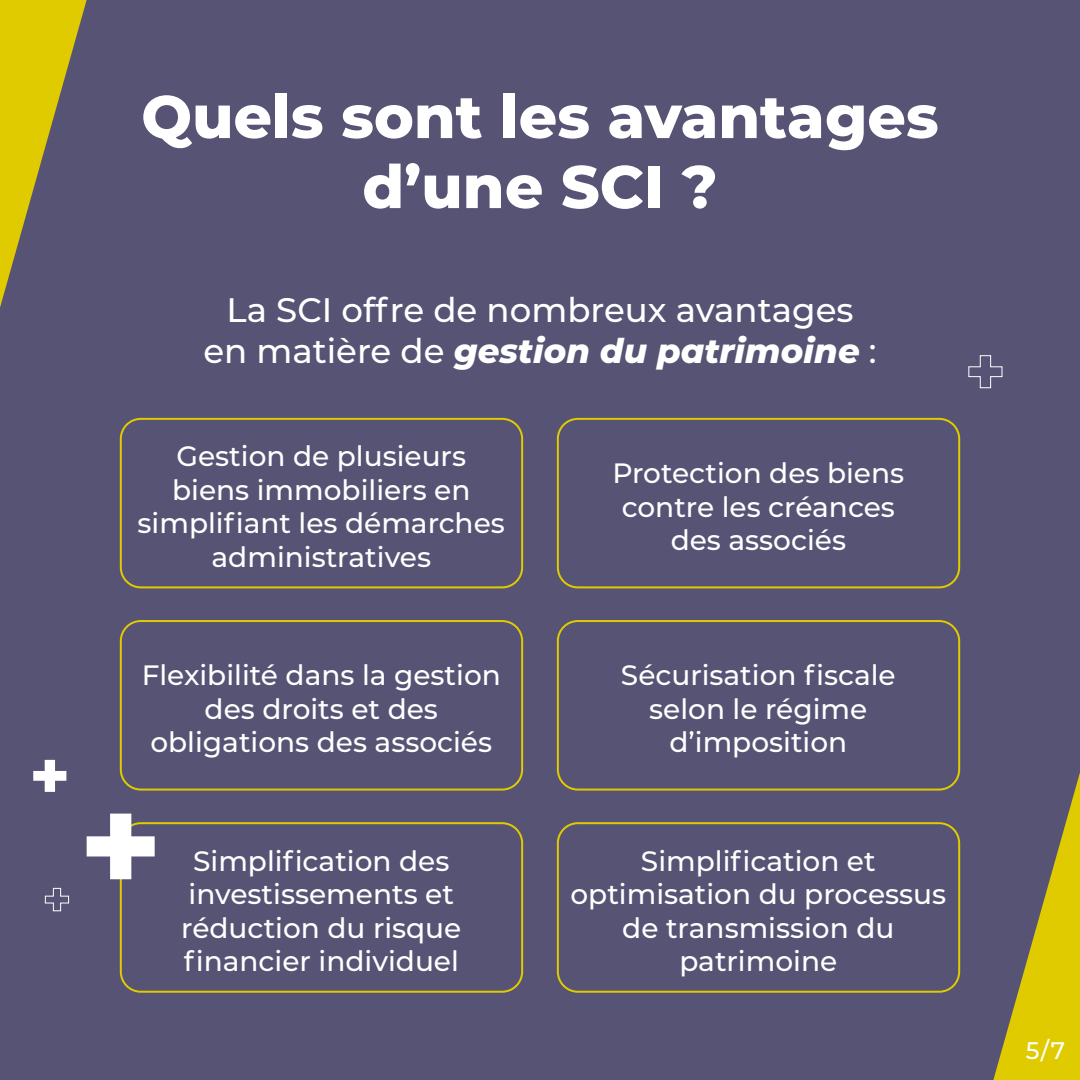
<style>
.page{position:relative;width:1080px;height:1080px;background:#565374}
.page>*{position:absolute;margin:0;border:0;box-sizing:border-box;transform-origin:0 0}
.t1{font:800 60px/70px "Montserrat";color:#fff;text-align:center}
.t2{font:500 34px/40.8px "Montserrat";color:#fff;text-align:center}
.t3{font:500 28px/33.6px "Montserrat";color:#fff;text-align:center}
.t4{font:500 24px "Montserrat";color:#fff}
.s1{font-weight:800;font-style:italic}
</style>
<div class="page">
<svg style="left:0;top:0;width:87px;height:307px"></svg>
<svg style="left:993px;top:773px;width:87px;height:307px"></svg>
<svg style="left:968px;top:355px;width:35px;height:34px"></svg>
<div style="left:120px;top:418px;width:403px;height:170px;border:2px solid #e0cb00;border-radius:20px"></div>
<div style="left:557px;top:418px;width:403px;height:170px;border:2px solid #e0cb00;border-radius:20px"></div>
<div style="left:120px;top:620px;width:403px;height:171px;border:2px solid #e0cb00;border-radius:20px"></div>
<div style="left:557px;top:620px;width:403px;height:171px;border:2px solid #e0cb00;border-radius:20px"></div>
<div style="left:120px;top:822px;width:403px;height:171px;border:2px solid #e0cb00;border-radius:20px"></div>
<div style="left:557px;top:822px;width:403px;height:171px;border:2px solid #e0cb00;border-radius:20px"></div>
<svg style="left:87px;top:814px;width:68px;height:65px"></svg>
<svg style="left:33px;top:760px;width:33px;height:32px"></svg>
<svg style="left:44px;top:887px;width:26px;height:25px"></svg>
<h1 class="t1" style="left:141px;top:78px;width:799px">Quels sont les avantages d’une SCI ?</h1>
<p class="t2" style="left:203px;top:288px;width:675px">La SCI offre de nombreux avantages en matière de <span class="s1">gestion du patrimoine</span> :</p>
<p class="t3" style="left:138px;top:438px;width:369px">Gestion de plusieurs biens immobiliers en simplifiant les démarches administratives</p>
<p class="t3" style="left:612px;top:455px;width:293px">Protection des biens contre les créances des associés</p>
<p class="t3" style="left:142px;top:657px;width:361px">Flexibilité dans la gestion des droits et des obligations des associés</p>
<p class="t3" style="left:621px;top:657px;width:276px">Sécurisation fiscale selon le régime d’imposition</p>
<p class="t3" style="left:181px;top:843px;width:282px">Simplification des investissements et réduction du risque financier individuel</p>
<p class="t3" style="left:570px;top:843px;width:377px">Simplification et optimisation du processus de transmission du patrimoine</p>
<p class="t4" style="left:1026px;top:1033px;width:41px">5/7</p>
</div>
